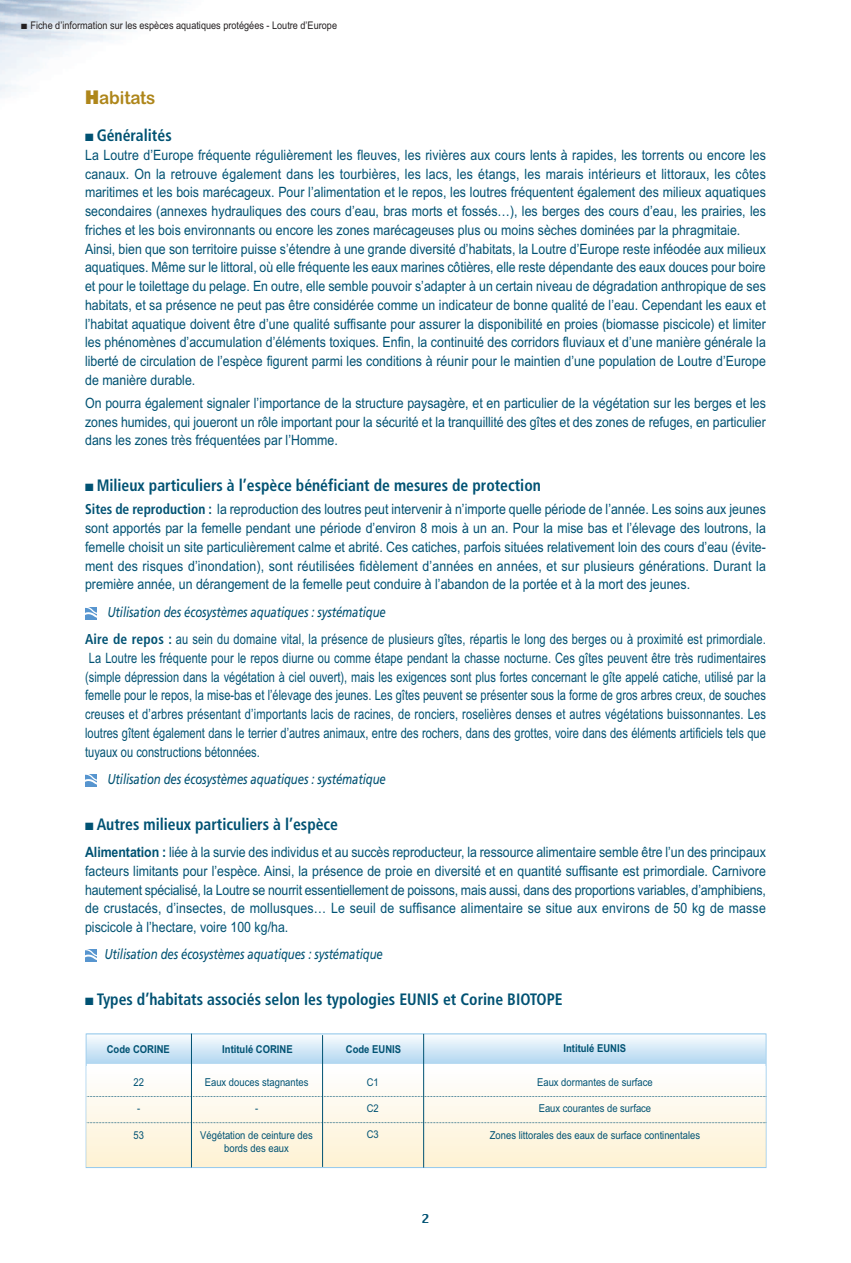
<style>
.page{position:relative;width:851px;height:1263px;background:#fff}
.page>*{position:absolute;margin:0;border:0;box-sizing:border-box;transform-origin:0 0}
.t1{font:18px "Arial Rounded MT Bold";color:#ae861a;scale:.95 1}
.t2{font:700 condensed 16.5px "Frutiger";color:#005273;scale:.95 1}
.t3{font:14.25px/18.8px "Arial Narrow";color:#005273;text-align:justify;scale:1.06 1}
.t4{font:14.25px/18.8px "Arial Narrow";color:#005273;text-align:justify;scale:.95 1}
.t5{font:italic 14.25px "Frutiger";letter-spacing:-.01em;color:#005273;scale:.8 1}
.t6{font:10.8px/13.5px "Arial Narrow";color:#005273;text-align:center;scale:1.06 1}
.t7{font:700 10.8px "Arial Narrow";color:#005273;scale:1.06 1}
.t8{font:10.65px "Arial Narrow";color:#005273;scale:1.08 1}
.t9{font:10.5px "Arial Narrow";color:#231f20;scale:1.06 1}
.s1{font-family:"Futura";font-weight:800}
.s2{font-family:"Frutiger";font-weight:700;font-stretch:condensed}
.s3{font-weight:700}
</style>
<div class="page">
<svg style="left:85px;top:607px;width:12px;height:12px"></svg>
<svg style="left:85px;top:774px;width:12px;height:12px"></svg>
<svg style="left:85px;top:949px;width:12px;height:13px"></svg>
<img style="left:86px;top:1066px;width:679px;height:101px">
<hr style="left:423px;top:1034px;width:1px;height:133px;background:#005273">
<hr style="left:322px;top:1035px;width:1px;height:132px;background:#005273">
<hr style="left:191px;top:1033px;width:1px;height:134px;background:#005273">
<svg style="left:87px;top:1096px;width:679px;height:1px"></svg>
<svg style="left:87px;top:1122px;width:679px;height:1px"></svg>
<p class="t9" style="left:21px;top:19px;width:299px">■ Fiche d’information sur les espèces aquatiques protégées - Loutre d’Europe</p>
<p class="t1" style="left:85px;top:87px;width:76px"><span class="s1">H</span>abitats</p>
<p class="t2" style="left:85px;top:129px;width:93px">■ Généralités</p>
<p class="t3" style="left:85px;top:146px;width:643px;text-align:left">La Loutre d’Europe fréquente régulièrement les fleuves, les rivières aux cours lents à rapides, les torrents ou encore les canaux. On la retrouve également dans les tourbières, les lacs, les étangs, les marais intérieurs et littoraux, les côtes maritimes et les bois marécageux. Pour l’alimentation et le repos, les loutres fréquentent également des milieux aquatiques secondaires (annexes hydrauliques des cours d’eau, bras morts et fossés…), les berges des cours d’eau, les prairies, les friches et les bois environnants ou encore les zones marécageuses plus ou moins sèches dominées par la phragmitaie.<br>Ainsi, bien que son territoire puisse s’étendre à une grande diversité d’habitats, la Loutre d’Europe reste inféodée aux milieux aquatiques. Même sur le littoral, où elle fréquente les eaux marines côtières, elle reste dépendante des eaux douces pour boire et pour le toilettage du pelage. En outre, elle semble pouvoir s’adapter à un certain niveau de dégradation anthropique de ses habitats, et sa présence ne peut pas être considérée comme un indicateur de bonne qualité de l’eau. Cependant les eaux et l’habitat aquatique doivent être d’une qualité suffisante pour assurer la disponibilité en proies (biomasse piscicole) et limiter les phénomènes d’accumulation d’éléments toxiques. Enfin, la continuité des corridors fluviaux et d’une manière générale la liberté de circulation de l’espèce figurent parmi les conditions à réunir pour le maintien d’une population de Loutre d’Europe de manière durable.</p>
<p class="t3" style="left:85px;top:394px;width:643px">On pourra également signaler l’importance de la structure paysagère, et en particulier de la végétation sur les berges et les zones humides, qui joueront un rôle important pour la sécurité et la tranquillité des gîtes et des zones de refuges, en particulier dans les zones très fréquentées par l’Homme.</p>
<p class="t2" style="left:85px;top:479px;width:481px">■ Milieux particuliers à l’espèce bénéficiant de mesures de protection</p>
<p class="t3" style="left:85px;top:500px;width:643px"><span class="s2">Sites de reproduction :</span> la reproduction des loutres peut intervenir à n’importe quelle période de l’année. Les soins aux jeunes sont apportés par la femelle pendant une période d’environ 8 mois à un an. Pour la mise bas et l’élevage des loutrons, la femelle choisit un site particulièrement calme et abrité. Ces catiches, parfois situées relativement loin des cours d’eau (évite&shy;ment des risques d’inondation), sont réutilisées fidèlement d’années en années, et sur plusieurs générations. Durant la première année, un dérangement de la femelle peut conduire à l’abandon de la portée et à la mort des jeunes.</p>
<p class="t5" style="left:107px;top:606px;width:349px">Utilisation des écosystèmes aquatiques : systématique</p>
<p class="t4" style="left:85px;top:630px;width:718px"><span class="s2">Aire de repos :</span> au sein du domaine vital, la présence de plusieurs gîtes, répartis le long des berges ou à proximité est primordiale.<br>La Loutre les fréquente pour le repos diurne ou comme étape pendant la chasse nocturne. Ces gîtes peuvent être très rudimentaires (simple dépression dans la végétation à ciel ouvert), mais les exigences sont plus fortes concernant le gîte appelé catiche, utilisé par la femelle pour le repos, la mise-bas et l’élevage des jeunes. Les gîtes peuvent se présenter sous la forme de gros arbres creux, de souches creuses et d’arbres présentant d’importants lacis de racines, de ronciers, roselières denses et autres végétations buissonnantes. Les loutres gîtent également dans le terrier d’autres animaux, entre des rochers, dans des grottes, voire dans des éléments artificiels tels que tuyaux ou constructions bétonnées.</p>
<p class="t5" style="left:107px;top:773px;width:349px">Utilisation des écosystèmes aquatiques : systématique</p>
<p class="t2" style="left:85px;top:817px;width:268px">■ Autres milieux particuliers à l’espèce</p>
<p class="t3" style="left:85px;top:843px;width:643px"><span class="s3">Alimentation :</span> liée à la survie des individus et au succès reproducteur, la ressource alimentaire semble être l’un des principaux facteurs limitants pour l’espèce. Ainsi, la présence de proie en diversité et en quantité suffisante est primordiale. Carnivore hautement spécialisé, la Loutre se nourrit essentiellement de poissons, mais aussi, dans des proportions variables, d’amphibiens, de crustacés, d’insectes, de mollusques… Le seuil de suffisance alimentaire se situe aux environs de 50 kg de masse piscicole à l’hectare, voire 100 kg/ha.</p>
<p class="t5" style="left:104px;top:948px;width:349px">Utilisation des écosystèmes aquatiques : systématique</p>
<p class="t2" style="left:85px;top:993px;width:504px">■ Types d’habitats associés selon les typologies EUNIS et Corine BIOTOPE</p>
<p class="t7" style="left:107px;top:1043px;width:61px">Code CORINE</p>
<p class="t7" style="left:563px;top:1042px;width:60px">Intitulé EUNIS</p>
<p class="t6" style="left:205px;top:1076px;width:99px">Eaux douces stagnantes</p>
<p class="t6" style="left:255px;top:1102px;width:4px">-</p>
<p class="t6" style="left:200px;top:1128px;width:108px">Végétation de ceinture des bords des eaux</p>
<p class="t7" style="left:222px;top:1043px;width:68px">Intitulé CORINE</p>
<p class="t7" style="left:346px;top:1042px;width:54px">Code EUNIS</p>
<p class="t8" style="left:366px;top:1076px;width:13px">C1</p>
<p class="t8" style="left:366px;top:1102px;width:13px">C2</p>
<p class="t8" style="left:366px;top:1128px;width:13px">C3</p>
<p class="t6" style="left:537px;top:1076px;width:111px">Eaux dormantes de surface</p>
<p class="t6" style="left:538px;top:1102px;width:108px">Eaux courantes de surface</p>
<p class="t6" style="left:489px;top:1128px;width:200px">Zones littorales des eaux de surface continentales</p>
<p class="t6" style="left:133px;top:1076px;width:11px">22</p>
<p class="t6" style="left:137px;top:1102px;width:4px">-</p>
<p class="t6" style="left:133px;top:1128px;width:11px">53</p>
</div>
